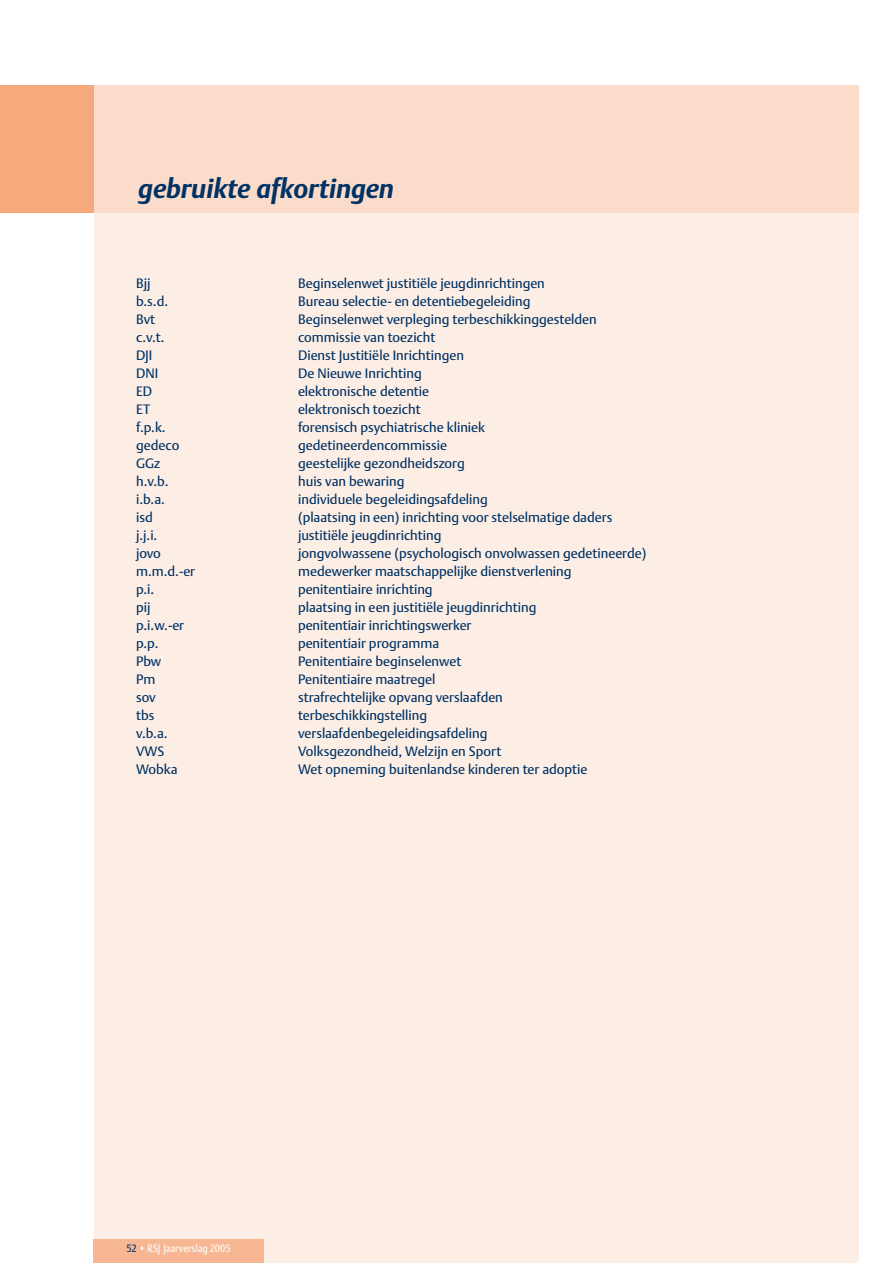
<style>
.page{position:relative;width:893px;height:1263px;background:#fff}
.page>*{position:absolute;margin:0;border:0;box-sizing:border-box;transform-origin:0 0}
.t1{font:italic 700 27px "DTL Argo ST";color:#003264}
.t2{font:13.5px "DTL Argo ST";color:#003264}
.t3{font:10.5px "DTL Argo T";color:#fff;scale:.89 1}
.s1{color:#003264}
</style>
<div class="page">
<div style="left:94px;top:85px;width:764px;height:1178px;background:#fdeee5"></div>
<div style="left:94px;top:85px;width:765px;height:128px;background:#fbdbc9"></div>
<div style="left:0;top:85px;width:94px;height:128px;background:#f5a97c"></div>
<div style="left:94px;top:1239px;width:170px;height:24px;background:#f7b792"></div>
<h1 class="t1" style="left:138px;top:172px;width:257px">gebruikte afkortingen</h1>
<p class="t2" style="left:136px;top:275px;width:16px">Bjj</p>
<p class="t2" style="left:298px;top:275px;width:248px">Beginselenwet justitiële jeugdinrichtingen</p>
<p class="t2" style="left:136px;top:293px;width:34px">b.s.d.</p>
<p class="t2" style="left:298px;top:293px;width:234px">Bureau selectie- en detentiebegeleiding</p>
<p class="t2" style="left:136px;top:311px;width:21px">Bvt</p>
<p class="t2" style="left:298px;top:311px;width:300px">Beginselenwet verpleging terbeschikkinggestelden</p>
<p class="t2" style="left:136px;top:329px;width:30px">c.v.t.</p>
<p class="t2" style="left:298px;top:329px;width:139px">commissie van toezicht</p>
<p class="t2" style="left:136px;top:347px;width:18px">DJI</p>
<p class="t2" style="left:298px;top:347px;width:167px">Dienst Justitiële Inrichtingen</p>
<p class="t2" style="left:136px;top:365px;width:24px">DNI</p>
<p class="t2" style="left:298px;top:365px;width:125px">De Nieuwe Inrichting</p>
<p class="t2" style="left:136px;top:383px;width:18px">ED</p>
<p class="t2" style="left:298px;top:383px;width:133px">elektronische detentie</p>
<p class="t2" style="left:136px;top:401px;width:16px">ET</p>
<p class="t2" style="left:298px;top:401px;width:124px">elektronisch toezicht</p>
<p class="t2" style="left:136px;top:419px;width:31px">f.p.k.</p>
<p class="t2" style="left:298px;top:419px;width:188px">forensisch psychiatrische kliniek</p>
<p class="t2" style="left:136px;top:437px;width:45px">gedeco</p>
<p class="t2" style="left:298px;top:437px;width:150px">gedetineerdencommissie</p>
<p class="t2" style="left:136px;top:455px;width:26px">GGz</p>
<p class="t2" style="left:298px;top:455px;width:168px">geestelijke gezondheidszorg</p>
<p class="t2" style="left:136px;top:473px;width:34px">h.v.b.</p>
<p class="t2" style="left:298px;top:473px;width:108px">huis van bewaring</p>
<p class="t2" style="left:136px;top:491px;width:30px">i.b.a.</p>
<p class="t2" style="left:298px;top:491px;width:191px">individuele begeleidingsafdeling</p>
<p class="t2" style="left:136px;top:509px;width:18px">isd</p>
<p class="t2" style="left:298px;top:509px;width:316px">(plaatsing in een) inrichting voor stelselmatige daders</p>
<p class="t2" style="left:136px;top:527px;width:23px">j.j.i.</p>
<p class="t2" style="left:298px;top:527px;width:145px">justitiële jeugdinrichting</p>
<p class="t2" style="left:136px;top:545px;width:26px">jovo</p>
<p class="t2" style="left:298px;top:545px;width:350px">jongvolwassene (psychologisch onvolwassen gedetineerde)</p>
<p class="t2" style="left:136px;top:563px;width:61px">m.m.d.-er</p>
<p class="t2" style="left:298px;top:563px;width:275px">medewerker maatschappelijke dienstverlening</p>
<p class="t2" style="left:136px;top:581px;width:20px">p.i.</p>
<p class="t2" style="left:298px;top:581px;width:136px">penitentiaire inrichting</p>
<p class="t2" style="left:136px;top:599px;width:16px">pij</p>
<p class="t2" style="left:298px;top:599px;width:240px">plaatsing in een justitiële jeugdinrichting</p>
<p class="t2" style="left:136px;top:617px;width:50px">p.i.w.-er</p>
<p class="t2" style="left:298px;top:617px;width:175px">penitentiair inrichtingswerker</p>
<p class="t2" style="left:136px;top:635px;width:24px">p.p.</p>
<p class="t2" style="left:298px;top:635px;width:143px">penitentiair programma</p>
<p class="t2" style="left:136px;top:653px;width:27px">Pbw</p>
<p class="t2" style="left:298px;top:653px;width:165px">Penitentiaire beginselenwet</p>
<p class="t2" style="left:136px;top:671px;width:21px">Pm</p>
<p class="t2" style="left:298px;top:671px;width:139px">Penitentiaire maatregel</p>
<p class="t2" style="left:136px;top:689px;width:21px">sov</p>
<p class="t2" style="left:298px;top:689px;width:206px">strafrechtelijke opvang verslaafden</p>
<p class="t2" style="left:136px;top:707px;width:20px">tbs</p>
<p class="t2" style="left:298px;top:707px;width:131px">terbeschikkingstelling</p>
<p class="t2" style="left:136px;top:725px;width:33px">v.b.a.</p>
<p class="t2" style="left:298px;top:725px;width:191px">verslaafdenbegeleidingsafdeling</p>
<p class="t2" style="left:136px;top:743px;width:30px">VWS</p>
<p class="t2" style="left:298px;top:743px;width:205px">Volksgezondheid, Welzijn en Sport</p>
<p class="t2" style="left:136px;top:761px;width:43px">Wobka</p>
<p class="t2" style="left:298px;top:761px;width:291px">Wet opneming buitenlandse kinderen ter adoptie</p>
<p class="t3" style="left:126px;top:1242px;width:119px"><span class="s1">52</span> • RSJ Jaarverslag 2005</p>
</div>
